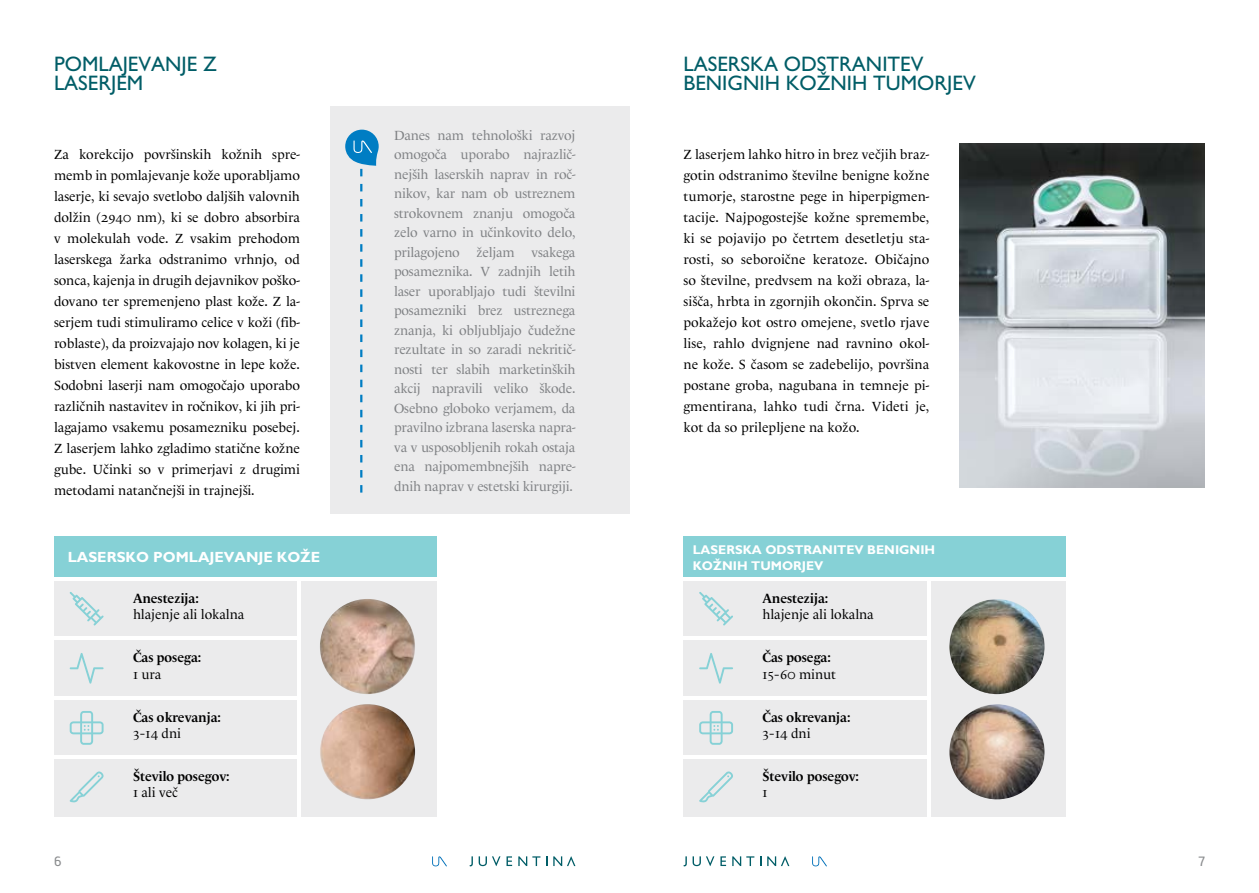
<style>
.page{position:relative;width:1259px;height:893px;background:#fff}
.page>*{position:absolute;margin:0;border:0;box-sizing:border-box;transform-origin:0 0}
.t1{font:21px/19.5px "Gill Sans Roman";color:#005d67}
.t2{font:700 14.7px "Gill Sans";color:#fff}
.t3{font:13.5px/21px "Le Monde Classic";color:#000;text-align:justify}
.t4{font:13.5px/19.5px "Le Monde Classic";letter-spacing:-.01em;color:#808285;text-align:justify}
.t5{font:700 13.5px "Le Monde Classic";color:#000}
.t6{font:13.5px "Alwyn New";color:#8a8c8e}
.t7{font:700 12.75px/15.3px "Gill Sans";color:#fff}
</style>
<div class="page">
<svg style="left:518px;top:856px;width:22px;height:10px"></svg>
<svg style="left:506px;top:856px;width:6px;height:10px"></svg>
<svg style="left:553px;top:856px;width:22px;height:10px"></svg>
<svg style="left:469px;top:856px;width:31px;height:10px"></svg>
<svg style="left:732px;top:856px;width:22px;height:10px"></svg>
<svg style="left:720px;top:856px;width:6px;height:10px"></svg>
<svg style="left:767px;top:856px;width:22px;height:10px"></svg>
<svg style="left:683px;top:856px;width:31px;height:10px"></svg>
<svg style="left:432px;top:856px;width:15px;height:10px"></svg>
<svg style="left:812px;top:856px;width:15px;height:10px"></svg>
<div style="left:54px;top:579px;width:383px;height:237px;background:#ebebec"></div>
<img style="left:320px;top:599px;width:95px;height:95px;border-radius:48px">
<img style="left:320px;top:704px;width:95px;height:95px;border-radius:48px">
<div style="left:54px;top:537px;width:383px;height:44px;background:#86d1d6"></div>
<hr style="left:54px;top:637px;width:246px;height:3px;background:#fff">
<hr style="left:298px;top:579px;width:3px;height:237px;background:#fff">
<hr style="left:54px;top:578px;width:384px;height:3px;background:#fff">
<hr style="left:54px;top:697px;width:246px;height:3px;background:#fff">
<hr style="left:54px;top:756px;width:246px;height:3px;background:#fff">
<svg style="left:70px;top:711px;width:34px;height:34px"></svg>
<svg style="left:70px;top:653px;width:34px;height:31px"></svg>
<svg style="left:70px;top:592px;width:34px;height:33px"></svg>
<svg style="left:70px;top:771px;width:34px;height:31px"></svg>
<div style="left:330px;top:106px;width:299px;height:408px;background:#ebebec"></div>
<svg style="left:345px;top:130px;width:34px;height:363px"></svg>
<div style="left:683px;top:579px;width:383px;height:237px;background:#ebebec"></div>
<img style="left:949px;top:599px;width:95px;height:95px;border-radius:48px">
<img style="left:949px;top:704px;width:95px;height:95px;border-radius:48px">
<div style="left:683px;top:537px;width:383px;height:44px;background:#86d1d6"></div>
<hr style="left:683px;top:637px;width:246px;height:3px;background:#fff">
<hr style="left:927px;top:579px;width:3px;height:237px;background:#fff">
<hr style="left:683px;top:578px;width:384px;height:3px;background:#fff">
<hr style="left:683px;top:697px;width:246px;height:3px;background:#fff">
<hr style="left:683px;top:756px;width:246px;height:3px;background:#fff">
<svg style="left:699px;top:711px;width:34px;height:34px"></svg>
<svg style="left:699px;top:653px;width:34px;height:31px"></svg>
<svg style="left:699px;top:592px;width:34px;height:33px"></svg>
<svg style="left:699px;top:771px;width:34px;height:31px"></svg>
<img style="left:959px;top:144px;width:246px;height:344px">
<h1 class="t1" style="left:54px;top:54px;width:164px">POMLAJEVANJE Z<br>LASERJEM</h1>
<h1 class="t1" style="left:683px;top:54px;width:294px">LASERSKA ODSTRANITEV<br>BENIGNIH KOŽNIH TUMORJEV</h1>
<p class="t4" style="left:394px;top:125px;width:183px">Danes nam tehnološki razvoj omogoča uporabo najrazlič&shy;nejših laserskih naprav in roč&shy;nikov, kar nam ob ustreznem strokovnem znanju omogoča zelo varno in učinkovito delo, prilagojeno željam vsakega posameznika. V zadnjih letih laser uporabljajo tudi številni posamezniki brez ustreznega znanja, ki obljubljajo čudežne rezultate in so zaradi nekritič&shy;nosti ter slabih marketinških akcij napravili veliko škode.<br>Osebno globoko verjamem, da pravilno izbrana laserska napra&shy;va v usposobljenih rokah ostaja ena najpomembnejših napre&shy;dnih naprav v estetski kirurgiji.</p>
<p class="t3" style="left:54px;top:144px;width:247px">Za korekcijo površinskih kožnih spre&shy;memb in pomlajevanje kože uporabljamo laserje, ki sevajo svetlobo daljših valovnih dolžin (2940 nm), ki se dobro absorbira v molekulah vode. Z vsakim prehodom laserskega žarka odstranimo vrhnjo, od sonca, kajenja in drugih dejavnikov poško&shy;dovano ter spremenjeno plast kože. Z la&shy;serjem tudi stimuliramo celice v koži (fib&shy;roblaste), da proizvajajo nov kolagen, ki je bistven element kakovostne in lepe kože.<br>Sodobni laserji nam omogočajo uporabo različnih nastavitev in ročnikov, ki jih pri&shy;lagajamo vsakemu posamezniku posebej.<br>Z laserjem lahko zgladimo statične kožne gube. Učinki so v primerjavi z drugimi metodami natančnejši in trajnejši.</p>
<p class="t3" style="left:683px;top:144px;width:247px">Z laserjem lahko hitro in brez večjih braz&shy;gotin odstranimo številne benigne kožne tumorje, starostne pege in hiperpigmen&shy;tacije. Najpogostejše kožne spremembe, ki se pojavijo po četrtem desetletju sta&shy;rosti, so seboroične keratoze. Običajno so številne, predvsem na koži obraza, la&shy;sišča, hrbta in zgornjih okončin. Sprva se pokažejo kot ostro omejene, svetlo rjave lise, rahlo dvignjene nad ravnino okol&shy;ne kože. S časom se zadebelijo, površina postane groba, nagubana in temneje pi&shy;gmentirana, lahko tudi črna. Videti je, kot da so prilepljene na kožo.</p>
<p class="t2" style="left:68px;top:548px;width:254px">LASERSKO POMLAJEVANJE KOŽE</p>
<p class="t5" style="left:133px;top:590px;width:67px">Anestezija:</p>
<p class="t3" style="left:133px;top:604px;width:113px">hlajenje ali lokalna</p>
<p class="t5" style="left:133px;top:650px;width:70px">Čas posega:</p>
<p class="t3" style="left:133px;top:664px;width:30px">1 ura</p>
<p class="t5" style="left:133px;top:709px;width:90px">Čas okrevanja:</p>
<p class="t3" style="left:133px;top:723px;width:49px">3–14 dni</p>
<p class="t5" style="left:133px;top:769px;width:98px">Število posegov:</p>
<p class="t3" style="left:133px;top:782px;width:46px">1 ali več</p>
<p class="t7" style="left:693px;top:542px;width:244px">LASERSKA ODSTRANITEV BENIGNIH<br>KOŽNIH TUMORJEV</p>
<p class="t5" style="left:762px;top:590px;width:67px">Anestezija:</p>
<p class="t3" style="left:762px;top:604px;width:113px">hlajenje ali lokalna</p>
<p class="t5" style="left:762px;top:650px;width:70px">Čas posega:</p>
<p class="t3" style="left:762px;top:664px;width:75px">15–60 minut</p>
<p class="t5" style="left:762px;top:709px;width:90px">Čas okrevanja:</p>
<p class="t3" style="left:762px;top:723px;width:49px">3–14 dni</p>
<p class="t5" style="left:762px;top:769px;width:98px">Število posegov:</p>
<p class="t3" style="left:762px;top:782px;width:7px">1</p>
<p class="t6" style="left:54px;top:854px;width:9px">6</p>
<p class="t6" style="left:1198px;top:854px;width:8px">7</p>
</div>
